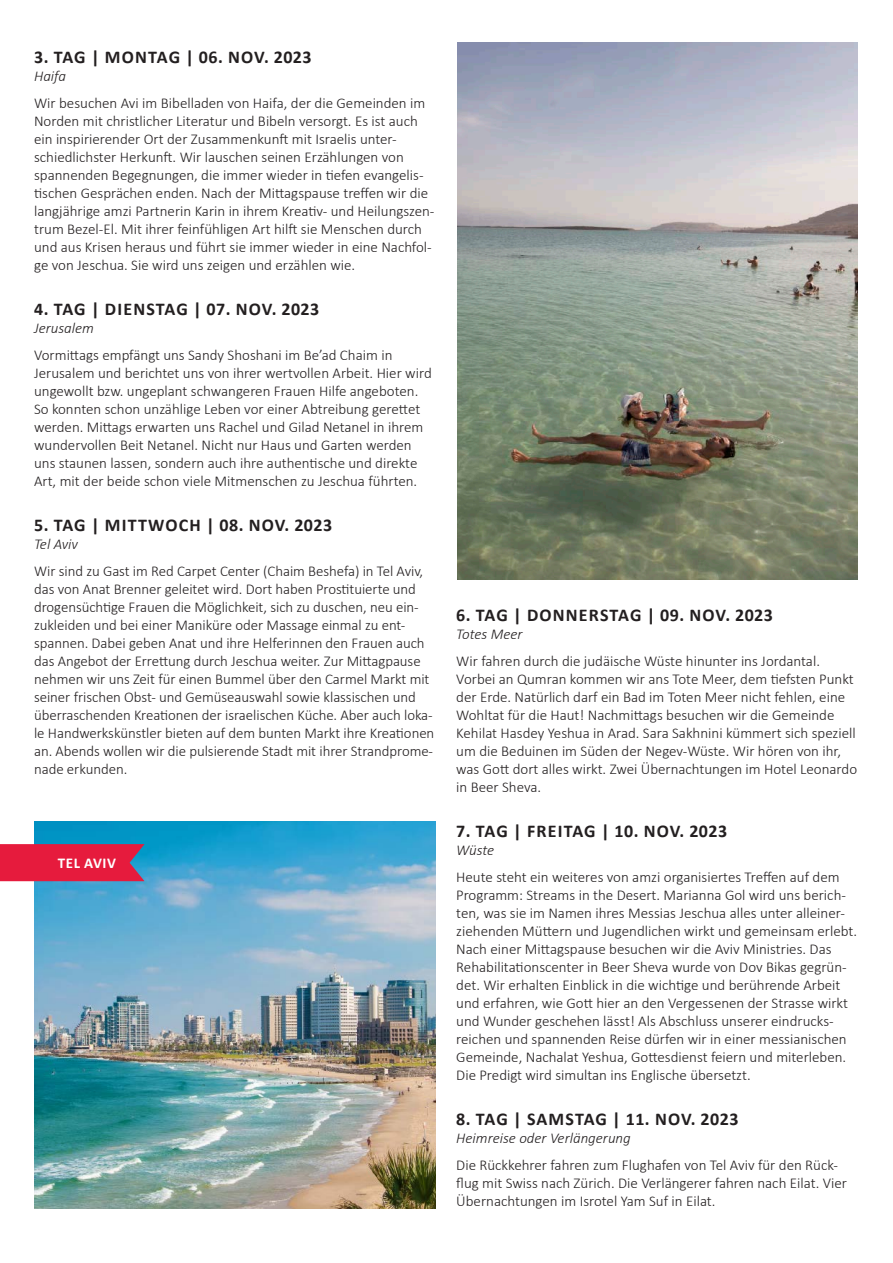
<style>
.page{position:relative;width:893px;height:1263px;background:#fff}
.page>*{position:absolute;margin:0;border:0;box-sizing:border-box;transform-origin:0 0}
.t1{font:700 18px "Calibri";letter-spacing:.05em;color:#231f20}
.t2{font:300 15px/18px "Calibri";color:#231f20}
.t3{font:italic 300 15px "Calibri";color:#231f20}
.t4{font:700 15px "Calibri";letter-spacing:.04em;color:#fff}
</style>
<div class="page">
<img style="left:34px;top:821px;width:401px;height:388px">
<svg style="left:0;top:844px;width:145px;height:37px;background:#da2245"></svg>
<img style="left:458px;top:43px;width:399px;height:536px">
<p class="t1" style="left:34px;top:46px;width:279px">3. TAG | MONTAG | 06. NOV. 2023</p>
<p class="t3" style="left:34px;top:67px;width:34px">Haifa</p>
<p class="t2" style="left:34px;top:94px;width:402px">Wir besuchen Avi im Bibelladen von Haifa, der die Gemeinden im Norden mit christlicher Literatur und Bibeln versorgt. Es ist auch ein inspirierender Ort der Zusammenkunft mit Israelis unter&shy;schiedlichster Herkunft. Wir lauschen seinen Erzählungen von spannenden Begegnungen, die immer wieder in tiefen evangelis&shy;tischen Gesprächen enden. Nach der Mittagspause treffen wir die langjährige amzi Partnerin Karin in ihrem Kreativ- und Heilungszen&shy;trum Bezel-El. Mit ihrer feinfühligen Art hilft sie Menschen durch und aus Krisen heraus und führt sie immer wieder in eine Nachfol&shy;ge von Jeschua. Sie wird uns zeigen und erzählen wie.</p>
<p class="t1" style="left:34px;top:298px;width:287px">4. TAG | DIENSTAG | 07. NOV. 2023</p>
<p class="t3" style="left:34px;top:319px;width:61px">Jerusalem</p>
<p class="t2" style="left:34px;top:346px;width:399px">Vormittags empfängt uns Sandy Shoshani im Be’ad Chaim in Jerusalem und berichtet uns von ihrer wertvollen Arbeit. Hier wird ungewollt bzw. ungeplant schwangeren Frauen Hilfe angeboten.<br>So konnten schon unzählige Leben vor einer Abtreibung gerettet werden. Mittags erwarten uns Rachel und Gilad Netanel in ihrem wundervollen Beit Netanel. Nicht nur Haus und Garten werden uns staunen lassen, sondern auch ihre authentische und direkte Art, mit der beide schon viele Mitmenschen zu Jeschua führten.</p>
<p class="t1" style="left:34px;top:514px;width:300px">5. TAG | MITTWOCH | 08. NOV. 2023</p>
<p class="t3" style="left:34px;top:535px;width:45px">Tel Aviv</p>
<p class="t2" style="left:34px;top:562px;width:402px">Wir sind zu Gast im Red Carpet Center (Chaim Beshefa) in Tel Aviv, das von Anat Brenner geleitet wird. Dort haben Prostituierte und drogensüchtige Frauen die Möglichkeit, sich zu duschen, neu ein&shy;zukleiden und bei einer Maniküre oder Massage einmal zu ent&shy;spannen. Dabei geben Anat und ihre Helferinnen den Frauen auch das Angebot der Errettung durch Jeschua weiter. Zur Mittagpause nehmen wir uns Zeit für einen Bummel über den Carmel Markt mit seiner frischen Obst- und Gemüseauswahl sowie klassischen und überraschenden Kreationen der israelischen Küche. Aber auch loka&shy;le Handwerkskünstler bieten auf dem bunten Markt ihre Kreationen an. Abends wollen wir die pulsierende Stadt mit ihrer Strandprome&shy;nade erkunden.</p>
<p class="t4" style="left:58px;top:854px;width:60px">TEL AVIV</p>
<p class="t1" style="left:456px;top:604px;width:318px">6. TAG | DONNERSTAG | 09. NOV. 2023</p>
<p class="t3" style="left:456px;top:625px;width:68px">Totes Meer</p>
<p class="t2" style="left:456px;top:652px;width:402px">Wir fahren durch die judäische Wüste hinunter ins Jordantal.<br>Vorbei an Qumran kommen wir ans Tote Meer, dem tiefsten Punkt der Erde. Natürlich darf ein Bad im Toten Meer nicht fehlen, eine Wohltat für die Haut! Nachmittags besuchen wir die Gemeinde Kehilat Hasdey Yeshua in Arad. Sara Sakhnini kümmert sich speziell um die Beduinen im Süden der Negev-Wüste. Wir hören von ihr, was Gott dort alles wirkt. Zwei Übernachtungen im Hotel Leonardo in Beer Sheva.</p>
<p class="t1" style="left:456px;top:820px;width:272px">7. TAG | FREITAG | 10. NOV. 2023</p>
<p class="t3" style="left:456px;top:841px;width:39px">Wüste</p>
<p class="t2" style="left:456px;top:868px;width:402px">Heute steht ein weiteres von amzi organisiertes Treffen auf dem Programm: Streams in the Desert. Marianna Gol wird uns berich&shy;ten, was sie im Namen ihres Messias Jeschua alles unter alleiner&shy;ziehenden Müttern und Jugendlichen wirkt und gemeinsam erlebt.<br>Nach einer Mittagspause besuchen wir die Aviv Ministries. Das Rehabilitationscenter in Beer Sheva wurde von Dov Bikas gegrün&shy;det. Wir erhalten Einblick in die wichtige und berührende Arbeit und erfahren, wie Gott hier an den Vergessenen der Strasse wirkt und Wunder geschehen lässt! Als Abschluss unserer eindrucks&shy;reichen und spannenden Reise dürfen wir in einer messianischen Gemeinde, Nachalat Yeshua, Gottesdienst feiern und miterleben.<br>Die Predigt wird simultan ins Englische übersetzt.</p>
<p class="t1" style="left:456px;top:1108px;width:284px">8. TAG | SAMSTAG | 11. NOV. 2023</p>
<p class="t3" style="left:456px;top:1129px;width:176px">Heimreise oder Verlängerung</p>
<p class="t2" style="left:456px;top:1156px;width:392px">Die Rückkehrer fahren zum Flughafen von Tel Aviv für den Rück&shy;flug mit Swiss nach Zürich. Die Verlängerer fahren nach Eilat. Vier<br>Übernachtungen im Isrotel Yam Suf in Eilat.</p>
</div>
